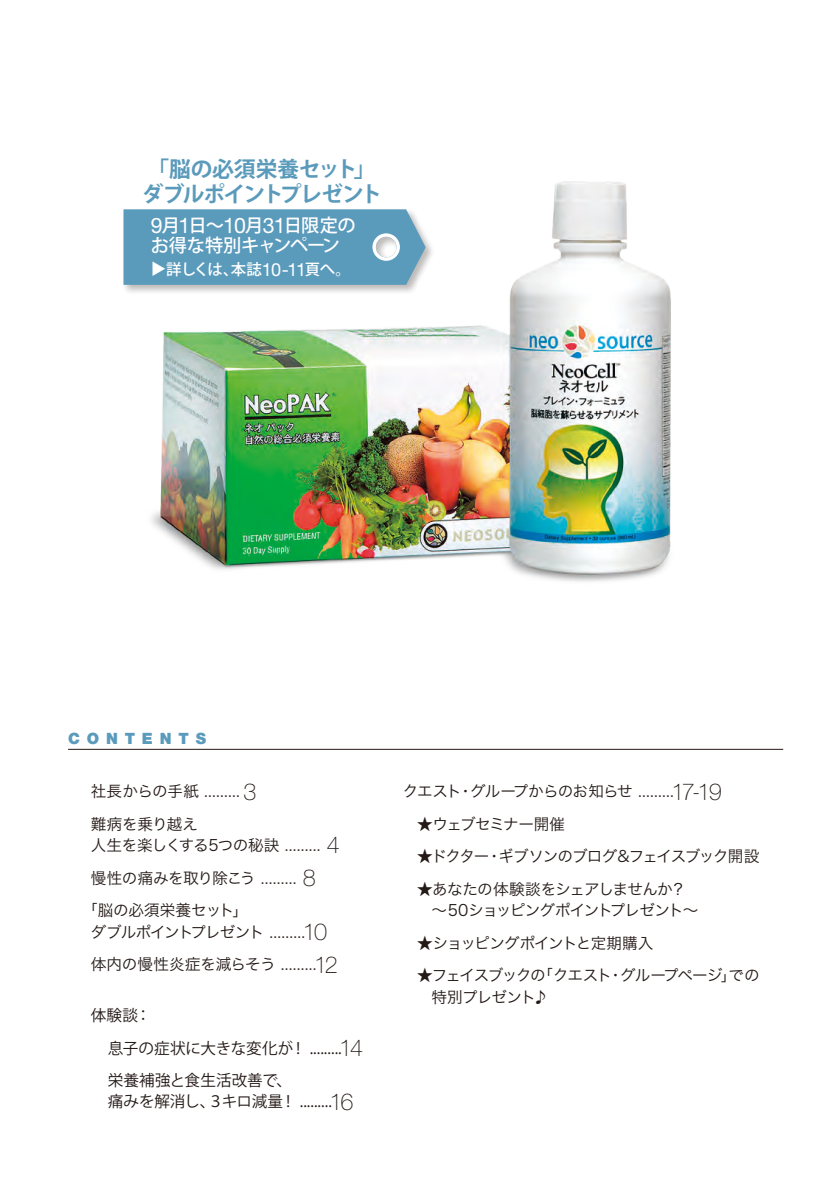
<style>
.page{position:relative;width:840px;height:1191px;background:#fff}
.page>*{position:absolute;margin:0;border:0;box-sizing:border-box;transform-origin:0 0}
.t1{font:700 21.6px/25px "Koz Go Pr 6 N";letter-spacing:-.055em;color:#5a9abb}
.t2{font:500 18.2px/19.6px "Koz Go Pr 6 N";letter-spacing:-.035em;color:#fff}
.t3{font:15.6px/32.6px "Hira Kaku Pro W3";letter-spacing:-.055em;color:#231916}
.t4{font:15.6px/32.6px "Koz Go Pr 6 N";letter-spacing:-.005em;color:#231916}
.t5{font:15.6px/21.2px "Hira Kaku Pro W3";letter-spacing:-.085em;color:#231916}
.t6{font:15.6px "Hira Kaku Pro W3";letter-spacing:-.035em;color:#231916}
.t7{font:15.6px/32.6px "Hira Kaku Pro W3";letter-spacing:-.01em;color:#231916}
.t8{font:15.6px "Hira Kaku Pro W3";letter-spacing:-.075em;color:#231916}
.t9{font:900 15.6px "Helvetica Neue";letter-spacing:.435em;color:#5a9abb}
.t10{font:500 15.4px "Koz Go Pr 6 N";letter-spacing:-.065em;color:#fff}
.s1{font-family:"Helvetica Neue";font-weight:400;font-size:21.4px}
.s2{font-family:"Helvetica Neue";font-weight:400;font-size:18px}
.s3{font-family:"Helvetica Neue";font-weight:100;font-size:23.4px}
</style>
<div class="page">
<hr style="left:68px;top:749px;width:714px;height:1px;background:#231916">
<img style="left:151px;top:181px;width:520px;height:401px">
<div style="left:121px;top:207px;width:314px;height:88px;background:#231916;opacity:.3"></div>
<svg style="left:123px;top:209px;width:302px;height:76px"></svg>
<h1 class="t1" style="left:142px;top:157px;width:242px">「脳の必須栄養セット」ダブルポイントプレゼント</h1>
<p class="t2" style="left:151px;top:216px;width:206px"><span class="s1">9</span>月<span class="s1">1</span>日〜<span class="s1">10</span>月<span class="s1">31</span>日限定のお得な特別キャンペーン</p>
<p class="t10" style="left:167px;top:261px;width:17px;rotate:90deg">▲</p>
<p class="t10" style="left:166px;top:261px;width:186px">詳しくは、本誌<span class="s2">10-11</span>頁へ。</p>
<p class="t9" style="left:68px;top:728px;width:139px">CONTENTS</p>
<p class="t7" style="left:91px;top:774px;width:167px">社長からの手紙 ......... <span class="s3">3</span>難病を乗り越え</p>
<p class="t6" style="left:91px;top:831px;width:250px">人生を楽しくする5つの秘訣 ......... <span class="s3">4</span></p>
<p class="t6" style="left:91px;top:864px;width:226px">慢性の痛みを取り除こう ......... <span class="s3">8</span></p>
<p class="t7" style="left:82px;top:893px;width:167px">「脳の必須栄養セット」</p>
<p class="t3" style="left:91px;top:914px;width:248px">ダブルポイントプレゼント .........<span class="s3">10</span>体内の慢性炎症を減らそう .........<span class="s3">12</span></p>
<p class="t4" style="left:108px;top:999px;width:256px;text-indent:-17px">体験談：<br>息子の症状に大きな変化が！ .........<span class="s3">14</span>栄養補強と食生活改善で、</p>
<p class="t4" style="left:108px;top:1085px;width:247px">痛みを解消し、３キロ減量！ .........<span class="s3">16</span></p>
<p class="t3" style="left:403px;top:774px;width:320px">クエスト・グループからのお知らせ .........<span class="s3">17-19</span></p>
<p class="t8" style="left:417px;top:810px;width:149px">★ウェブセミナー開催</p>
<p class="t5" style="left:417px;top:844px;width:343px">★ドクター・ギブソンのブログ&amp;フェイスブック開設</p>
<p class="t3" style="left:431px;top:877px;width:268px;line-height:21.2px;text-indent:-14px">★あなたの体験談をシェアしませんか？～50ショッピングポイントプレゼント～</p>
<p class="t3" style="left:417px;top:925px;width:237px">★ショッピングポイントと定期購入</p>
<p class="t5" style="left:431px;top:964px;width:329px;text-indent:-14px">★フェイスブックの「クエスト・グループページ」での特別プレゼント♪</p>
</div>
